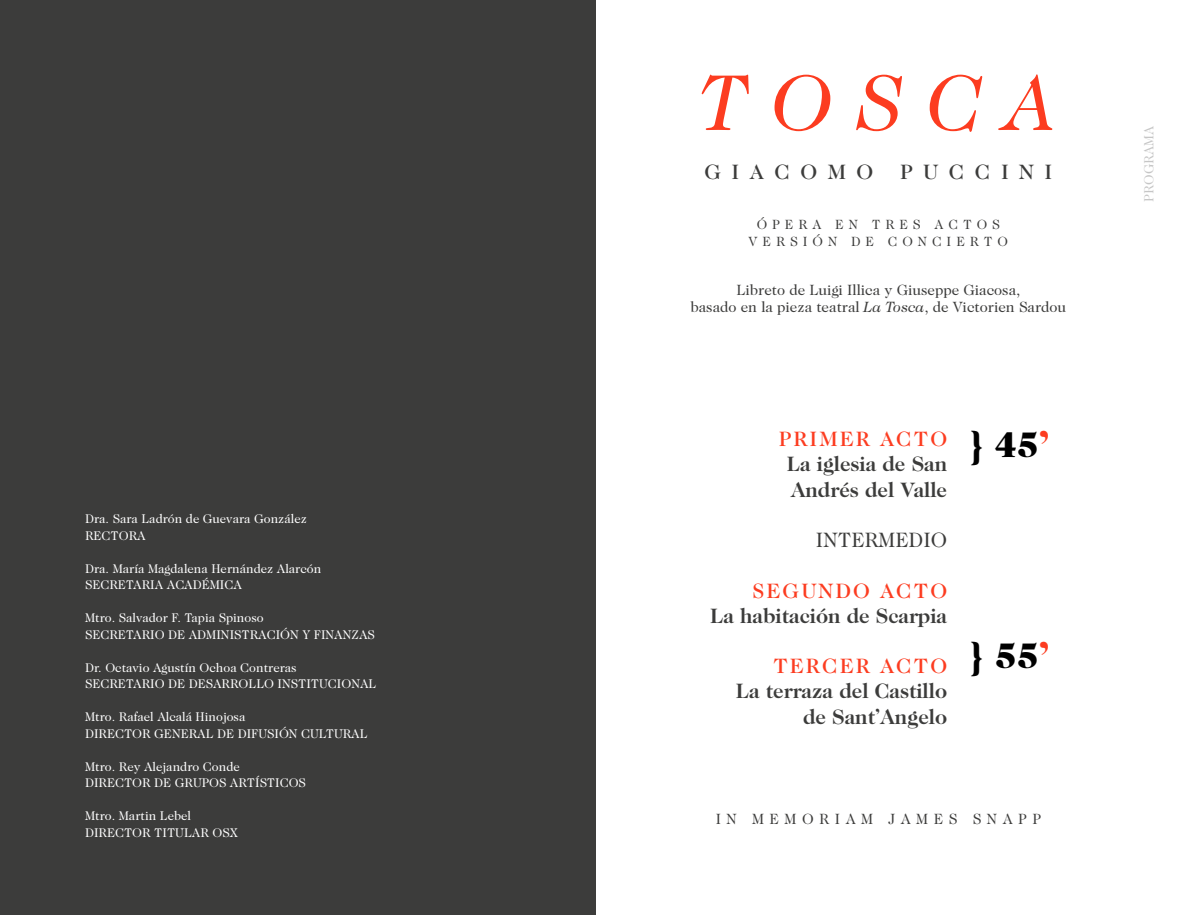
<style>
.page{position:relative;width:1191px;height:915px;background:#fff}
.page>*{position:absolute;margin:0;border:0;box-sizing:border-box;transform-origin:0 0}
.CUERPO_TEXTO{font:italic 79.5px "Caslon 224 Std";letter-spacing:.29em;color:#fc3c20}
.CUERPO_TEXTO-2{font:900 36px "Caslon 224 Std";color:#000}
.CUERPO_TEXTO-3{font:700 21px/25.2px "Caslon 224 Std";color:#3c3c3b;text-align:right}
.CUERPO_TEXTO-4{font:500 21px "Caslon 224 Std";letter-spacing:.1em;color:#fc3c20}
.CUERPO_TEXTO-5{font:500 21px "Caslon 224 Std";letter-spacing:.5em;color:#3c3c3b}
.CUERPO_TEXTO-6{font:21px "Caslon 224 Std";color:#3c3c3b}
.CUERPO_TEXTO-7{font:15px/16.5px "Caslon 224 Std";color:#3c3c3b;text-align:center}
.CUERPO_TEXTO-8{font:15px "Caslon 224 Std";letter-spacing:.37em;color:#3c3c3b}
.CUERPO_TEXTO-9{font:13.5px "Caslon 224 Std";letter-spacing:.37em;color:#3c3c3b}
.CUERPO_TEXTO-10{font:13.5px "Caslon 224 Std";color:#c6c6c6}
.t1{font:12.75px "Caslon 224 Std";color:#fff}
.s1{font-style:italic}
.s2{color:#fc3c20}
</style>
<div class="page">
<div style="left:0;top:0;width:595px;height:914px;background:#3c3c3b"></div>
<p class="t1" style="left:85px;top:511px;width:223px">Dra. Sara Ladrón de Guevara González</p>
<p class="t1" style="left:85px;top:528px;width:62px">RECTORA</p>
<p class="t1" style="left:85px;top:561px;width:238px">Dra. María Magdalena Hernández Alarcón</p>
<p class="t1" style="left:85px;top:577px;width:158px">SECRETARIA ACADÉMICA</p>
<p class="t1" style="left:85px;top:610px;width:180px">Mtro. Salvador F. Tapia Spinoso</p>
<p class="t1" style="left:85px;top:627px;width:291px">SECRETARIO DE ADMINISTRACIÓN Y FINANZAS</p>
<p class="t1" style="left:85px;top:660px;width:213px">Dr. Octavio Agustín Ochoa Contreras</p>
<p class="t1" style="left:85px;top:676px;width:293px">SECRETARIO DE DESARROLLO INSTITUCIONAL</p>
<p class="t1" style="left:85px;top:709px;width:162px">Mtro. Rafael Alcalá Hinojosa</p>
<p class="t1" style="left:85px;top:726px;width:284px">DIRECTOR GENERAL DE DIFUSIÓN CULTURAL</p>
<p class="t1" style="left:85px;top:759px;width:156px">Mtro. Rey Alejandro Conde</p>
<p class="t1" style="left:85px;top:775px;width:222px">DIRECTOR DE GRUPOS ARTÍSTICOS</p>
<p class="t1" style="left:85px;top:808px;width:108px">Mtro. Martin Lebel</p>
<p class="t1" style="left:85px;top:825px;width:155px">DIRECTOR TITULAR OSX</p>
<p class="CUERPO_TEXTO" style="left:699px;top:57px;width:359px">TOSCA</p>
<p class="CUERPO_TEXTO-5" style="left:704px;top:160px;width:170px">GIACOMO</p>
<p class="CUERPO_TEXTO-5" style="left:900px;top:160px;width:154px">PUCCINI</p>
<p class="CUERPO_TEXTO-9" style="left:756px;top:216px;width:245px">ÓPERA EN TRES ACTOS</p>
<p class="CUERPO_TEXTO-9" style="left:748px;top:233px;width:261px">VERSIÓN DE CONCIERTO</p>
<p class="CUERPO_TEXTO-7" style="left:690px;top:281px;width:377px">Libreto de Luigi Illica y Giuseppe Giacosa,<br>basado en la pieza teatral <span class="s1">La Tosca</span>, de Victorien Sardou</p>
<p class="CUERPO_TEXTO-4" style="left:779px;top:427px;width:170px">PRIMER ACTO</p>
<p class="CUERPO_TEXTO-3" style="left:787px;top:451px;width:162px">La iglesia de San</p>
<p class="CUERPO_TEXTO-3" style="left:790px;top:476px;width:158px">Andrés del Valle</p>
<p class="CUERPO_TEXTO-6" style="left:816px;top:527px;width:133px">INTERMEDIO</p>
<p class="CUERPO_TEXTO-4" style="left:752px;top:578px;width:196px">SEGUNDO ACTO</p>
<p class="CUERPO_TEXTO-3" style="left:710px;top:602px;width:238px">La habitación de Scarpia</p>
<p class="CUERPO_TEXTO-4" style="left:773px;top:653px;width:175px">TERCER ACTO</p>
<p class="CUERPO_TEXTO-3" style="left:736px;top:678px;width:213px">La terraza del Castillo de Sant’Angelo</p>
<p class="CUERPO_TEXTO-2" style="left:968px;top:423px;width:82px">} 45<span class="s2">’</span></p>
<p class="CUERPO_TEXTO-2" style="left:968px;top:634px;width:82px">} 55<span class="s2">’</span></p>
<p class="CUERPO_TEXTO-8" style="left:715px;top:809px;width:327px">IN MEMORIAM JAMES SNAPP</p>
<p class="CUERPO_TEXTO-10" style="left:1141px;top:202px;width:77px;rotate:-90deg">PROGRAMA</p>
</div>
